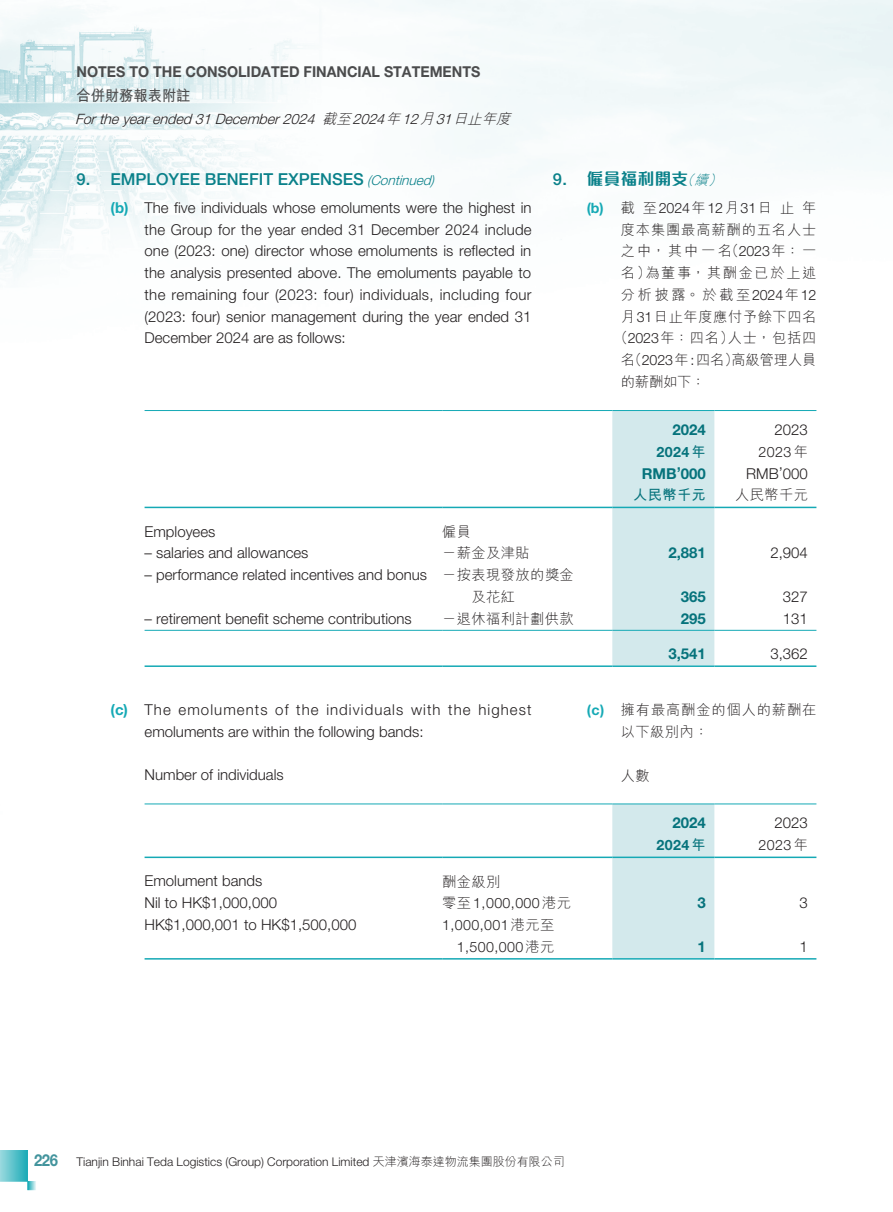
<style>
.page{position:relative;width:893px;height:1212px;background:#fff}
.page>*{position:absolute;margin:0;border:0;box-sizing:border-box;transform-origin:0 0}
._3__標題{font:500 16.5px "Helvetica Neue LT Std";color:#0a818a}
._8__標題---C{font:700 16.5px "M Finance HK";letter-spacing:.03em;color:#0a818a}
._1__內文{font:300 15px/21.8px "Helvetica Neue LT Std";color:#231f20;text-align:justify}
._1__內文-2{font:300 15px/21.8px "Helvetica Neue LT Std";letter-spacing:.07em;color:#231f20}
.t1{font:700 15px "Helvetica Neue LT Std";color:#4b4c4d;scale:.95 1}
._1__內文-3{font:700 15px "Helvetica Neue LT Std";color:#06737c}
.t2{font:700 15px "M Hei HK";color:#4b4c4d;scale:.95 1}
._6__內文---C{font:300 14.25px "M Hei HK";letter-spacing:.04em;color:#231f20}
._6__內文---C-2{font:300 14.25px "Helvetica Neue LT Std";letter-spacing:.03em;color:#231f20}
.t3{font:italic 300 14.25px "Helvetica Neue LT Std";color:#231f20}
._6__內文---C-3{font:300 14.25px/21.8px "M Hei HK";letter-spacing:.06em;color:#231f20}
._6__內文---C-4{font:300 14.25px "M Hei HK";letter-spacing:-.005em;color:#231f20}
._6__內文---C-5{font:300 14.25px "M Hei HK";letter-spacing:.115em;color:#231f20}
._6__內文---C-6{font:700 14.25px "Helvetica Neue LT Std";letter-spacing:.03em;color:#06737c}
._6__內文---C-7{font:700 14.25px "M Hei HK";letter-spacing:.03em;color:#06737c}
.t4{font:300 12px "Helvetica Neue LT Std";color:#231f20}
.s1{font-family:"M Hei HK"}
.s2{font-weight:300;font-style:italic;font-size:13.5px}
.s3{font-weight:700;color:#15a9b5}
.s4{font-family:"Helvetica Neue LT Std";font-weight:500}
.s5{font-family:"M Hei HK";font-weight:300;font-style:italic;font-size:13.5px}
.s6{font-family:"Helvetica Neue LT Std"}
.s7{font-family:"Helvetica Neue LT Std";font-weight:700;color:#15a9b5}
.s8{font-weight:700;font-size:16.5px;color:#43949d}
</style>
<div class="page">
<img style="left:0;top:0;width:892px;height:1191px">
<svg style="left:0;top:1150px;width:28px;height:31px"></svg>
<svg style="left:28px;top:1181px;width:8px;height:9px"></svg>
<div style="left:612px;top:411px;width:102px;height:254px;background:#d3e9ec"></div>
<hr style="left:145px;top:410px;width:297px;height:1px;background:#15a9b5">
<hr style="left:442px;top:410px;width:170px;height:1px;background:#15a9b5">
<hr style="left:612px;top:410px;width:102px;height:1px;background:#15a9b5">
<hr style="left:714px;top:410px;width:102px;height:1px;background:#15a9b5">
<hr style="left:145px;top:507px;width:297px;height:1px;background:#15a9b5">
<hr style="left:442px;top:507px;width:170px;height:1px;background:#15a9b5">
<hr style="left:612px;top:507px;width:102px;height:1px;background:#15a9b5">
<hr style="left:714px;top:507px;width:102px;height:1px;background:#15a9b5">
<hr style="left:145px;top:630px;width:297px;height:1px;background:#15a9b5">
<hr style="left:442px;top:630px;width:170px;height:1px;background:#15a9b5">
<hr style="left:612px;top:630px;width:102px;height:1px;background:#15a9b5">
<hr style="left:714px;top:630px;width:102px;height:1px;background:#15a9b5">
<hr style="left:145px;top:665px;width:297px;height:2px;background:#15a9b5">
<hr style="left:442px;top:665px;width:170px;height:2px;background:#15a9b5">
<hr style="left:612px;top:665px;width:102px;height:2px;background:#15a9b5">
<hr style="left:714px;top:665px;width:102px;height:2px;background:#15a9b5">
<div style="left:612px;top:804px;width:102px;height:154px;background:#d3e9ec"></div>
<hr style="left:145px;top:803px;width:297px;height:1px;background:#15a9b5">
<hr style="left:442px;top:803px;width:170px;height:1px;background:#15a9b5">
<hr style="left:612px;top:803px;width:102px;height:1px;background:#15a9b5">
<hr style="left:714px;top:803px;width:102px;height:1px;background:#15a9b5">
<hr style="left:145px;top:856px;width:297px;height:2px;background:#15a9b5">
<hr style="left:442px;top:856px;width:170px;height:2px;background:#15a9b5">
<hr style="left:612px;top:856px;width:102px;height:2px;background:#15a9b5">
<hr style="left:714px;top:856px;width:102px;height:2px;background:#15a9b5">
<hr style="left:145px;top:958px;width:297px;height:1px;background:#15a9b5">
<hr style="left:442px;top:958px;width:170px;height:1px;background:#15a9b5">
<hr style="left:612px;top:958px;width:102px;height:1px;background:#15a9b5">
<hr style="left:714px;top:958px;width:102px;height:1px;background:#15a9b5">
<p class="t1" style="left:77px;top:63px;width:427px">NOTES TO THE CONSOLIDATED FINANCIAL STATEMENTS</p>
<p class="t2" style="left:77px;top:85px;width:122px">合併財務報表附註</p>
<p class="t3" style="left:75px;top:110px;width:440px">Fortheyearended31December2024 <span class="s1">截至</span> 2024<span class="s1">年</span> 12<span class="s1">月</span> 31<span class="s1">日止年度</span></p>
<p class="_3__標題" style="left:77px;top:169px;width:360px">9. EMPLOYEE BENEFIT EXPENSES <span class="s2">(Continued)</span></p>
<p class="_1__內文" style="left:145px;top:196px;width:389px;text-indent:-34px"><span class="s3">(b)</span> The five individuals whose emoluments were the highest in the Group for the year ended 31 December 2024 include one (2023: one) director whose emoluments is reflected in the analysis presented above. The emoluments payable to the remaining four (2023: four) individuals, including four (2023: four) senior management during the year ended 31<br>December 2024 are as follows:</p>
<p class="_8__標題---C" style="left:553px;top:170px;width:174px"><span class="s4">9.</span> 僱員福利開支<span class="s5">（續）</span></p>
<p class="_6__內文---C-2" style="left:587px;top:199px;width:231px"><span class="s3">(b)</span> <span class="s1">截至</span>2024<span class="s1">年</span>12<span class="s1">月</span>31<span class="s1">日止年</span></p>
<p class="_6__內文---C-3" style="left:621px;top:218px;width:197px">度本集團最高薪酬的五名人士</p>
<p class="_6__內文---C" style="left:621px;top:244px;width:197px">之中，其中一名（<span class="s6">2023</span>年：一</p>
<p class="_6__內文---C-5" style="left:621px;top:266px;width:197px">名）為董事，其酬金已於上述</p>
<p class="_6__內文---C" style="left:621px;top:287px;width:197px">分析披露。於截至<span class="s6">2024</span>年<span class="s6">12</span></p>
<p class="_6__內文---C" style="left:621px;top:309px;width:197px">月<span class="s6">31</span>日止年度應付予餘下四名</p>
<p class="_6__內文---C" style="left:614px;top:331px;width:204px">（<span class="s6">2023</span>年：四名）人士，包括四</p>
<p class="_6__內文---C-4" style="left:621px;top:353px;width:197px">名（<span class="s6">2023</span>年<span class="s6">:</span>四名）高級管理人員</p>
<p class="_6__內文---C" style="left:621px;top:374px;width:86px">的薪酬如下：</p>
<p class="_1__內文-3" style="left:672px;top:420px;width:35px">2024</p>
<p class="_1__內文" style="left:775px;top:418px;width:35px">2023</p>
<p class="_6__內文---C-6" style="left:657px;top:443px;width:51px">2024<span class="s1">年</span></p>
<p class="_6__內文---C-2" style="left:759px;top:443px;width:51px">2023<span class="s1">年</span></p>
<p class="_1__內文-3" style="left:642px;top:464px;width:66px">RMB’000</p>
<p class="_1__內文" style="left:746px;top:462px;width:63px">RMB’000</p>
<p class="_6__內文---C-7" style="left:633px;top:485px;width:74px">人民幣千元</p>
<p class="_6__內文---C" style="left:735px;top:488px;width:74px">人民幣千元</p>
<p class="_1__內文" style="left:145px;top:520px;width:72px">Employees</p>
<p class="_6__內文---C" style="left:442px;top:524px;width:30px">僱員</p>
<p class="_1__內文" style="left:145px;top:542px;width:165px">– salaries and allowances</p>
<p class="_6__內文---C" style="left:442px;top:546px;width:89px">－薪金及津貼</p>
<p class="_1__內文-3" style="left:668px;top:544px;width:39px">2,881</p>
<p class="_1__內文" style="left:770px;top:542px;width:39px">2,904</p>
<p class="_1__內文" style="left:145px;top:563px;width:284px">– performance related incentives and bonus</p>
<p class="_6__內文---C" style="left:442px;top:568px;width:133px">－按表現發放的獎金</p>
<p class="_6__內文---C" style="left:472px;top:589px;width:45px">及花紅</p>
<p class="_1__內文-3" style="left:681px;top:587px;width:27px">365</p>
<p class="_1__內文" style="left:783px;top:585px;width:27px">327</p>
<p class="_1__內文" style="left:145px;top:607px;width:269px">– retirement benefit scheme contributions</p>
<p class="_6__內文---C" style="left:442px;top:611px;width:133px">－退休福利計劃供款</p>
<p class="_1__內文-3" style="left:681px;top:609px;width:27px">295</p>
<p class="_1__內文" style="left:783px;top:607px;width:27px">131</p>
<p class="_1__內文-3" style="left:668px;top:644px;width:39px">3,541</p>
<p class="_1__內文" style="left:770px;top:642px;width:39px">3,362</p>
<p class="_1__內文-2" style="left:145px;top:699px;width:388px;text-indent:-34px"><span class="s3">(c)</span> The emoluments of the individuals with the highest emoluments are within the following bands:</p>
<p class="_1__內文" style="left:145px;top:764px;width:141px">Number of individuals</p>
<p class="_6__內文---C-3" style="left:621px;top:699px;width:197px;text-indent:-34px"><span class="s7">(c)</span> 擁有最高酬金的個人的薪酬在以下級別內：</p>
<p class="_6__內文---C" style="left:621px;top:768px;width:30px">人數</p>
<p class="_1__內文-3" style="left:672px;top:814px;width:35px">2024</p>
<p class="_1__內文" style="left:775px;top:812px;width:35px">2023</p>
<p class="_6__內文---C-6" style="left:657px;top:836px;width:51px">2024<span class="s1">年</span></p>
<p class="_6__內文---C-2" style="left:759px;top:836px;width:51px">2023<span class="s1">年</span></p>
<p class="_1__內文" style="left:145px;top:870px;width:119px">Emolument bands</p>
<p class="_6__內文---C" style="left:442px;top:874px;width:60px">酬金級別</p>
<p class="_1__內文" style="left:145px;top:892px;width:134px">Nil to HK$1,000,000</p>
<p class="_6__內文---C-2" style="left:442px;top:894px;width:130px"><span class="s1">零至</span>1,000,000<span class="s1">港元</span></p>
<p class="_1__內文-3" style="left:697px;top:893px;width:10px">3</p>
<p class="_1__內文" style="left:800px;top:892px;width:10px">3</p>
<p class="_1__內文" style="left:145px;top:913px;width:213px">HK$1,000,001 to HK$1,500,000</p>
<p class="_6__內文---C-2" style="left:442px;top:916px;width:114px">1,000,001<span class="s1">港元至</span></p>
<p class="_6__內文---C-2" style="left:457px;top:938px;width:99px">1,500,000<span class="s1">港元</span></p>
<p class="_1__內文-3" style="left:697px;top:937px;width:10px">1</p>
<p class="_1__內文" style="left:800px;top:935px;width:10px">1</p>
<p class="t4" style="left:34px;top:1154px;width:532px"><span class="s8">226</span> Tianjin Binhai Teda Logistics (Group) Corporation Limited <span class="s1">天津濱海泰達物流集團股份有限公司</span></p>
</div>
